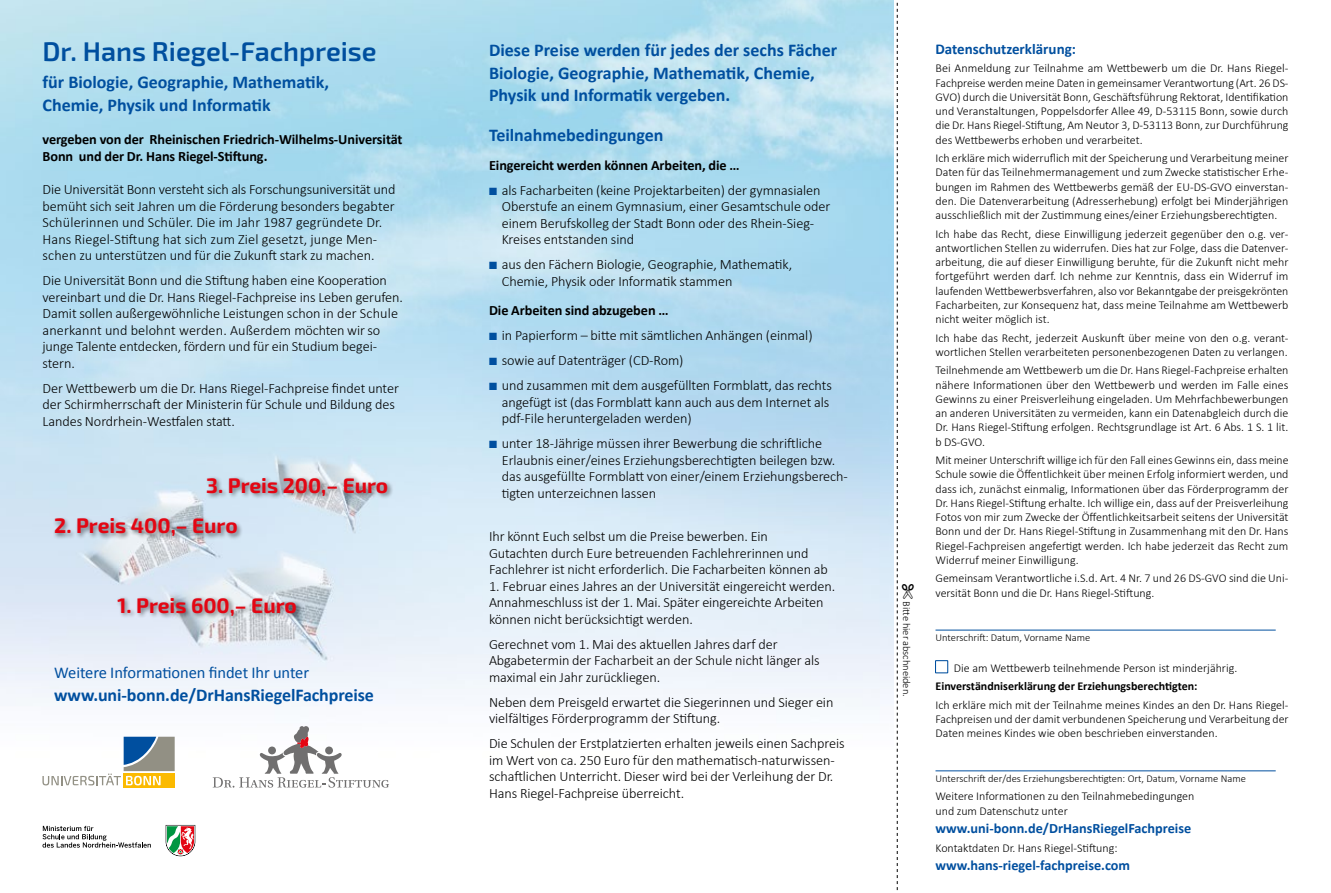
<style>
.page{position:relative;width:1331px;height:893px;background:#fff}
.page>*{position:absolute;margin:0;border:0;box-sizing:border-box;transform-origin:0 0}
.t1{font:600 27px "Exo 2";color:#004f9f}
.t2{font:700 21px "Exo 2";color:#e30613}
.t3{font:700 18px/22.5px "Calibri";color:#004f9f}
.t4{font:16.5px "Calibri";letter-spacing:-.005em;color:#004f9f}
.t5{font:700 15px "Calibri";color:#004f9f}
.t6{font:300 14.25px/16.5px "Calibri";letter-spacing:-.005em;color:#000}
.t7{font:700 14.25px/16.5px "Calibri";letter-spacing:-.005em;color:#000}
.t8{font:700 14.25px "Calibri";color:#004f9f}
.t9{font:300 12px/14.2px "Calibri";color:#000;text-align:justify}
.t10{font:700 12px "Calibri";color:#000}
.t11{font:300 10.5px "Calibri";color:#000}
.s1{color:#004f9f}
</style>
<div class="page">
<img style="left:0;top:0;width:893px;height:857px">
<div style="left:115px;top:595px;width:188px;height:26px;background:#000;opacity:.5"></div>
<div style="left:53px;top:516px;width:190px;height:26px;background:#000;opacity:.5"></div>
<div style="left:205px;top:476px;width:188px;height:26px;background:#000;opacity:.5"></div>
<hr style="left:935px;top:630px;width:341px;height:1px;background:#004f9f">
<hr style="left:935px;top:770px;width:341px;height:1px;background:#004f9f">
<div style="left:935px;top:660px;width:13px;height:13px;border:1px solid #004f9f"></div>
<svg style="left:213px;top:726px;width:176px;height:62px"></svg>
<svg style="left:124px;top:785px;width:51px;height:3px"></svg>
<svg style="left:43px;top:737px;width:132px;height:48px"></svg>
<svg style="left:166px;top:825px;width:29px;height:31px"></svg>
<svg style="left:43px;top:826px;width:108px;height:22px"></svg>
<svg style="left:897px;top:2px;width:1px;height:889px"></svg>
<h1 class="t1" style="left:43px;top:36px;width:336px">Dr. Hans Riegel-Fachpreise</h1>
<h3 class="t3" style="left:43px;top:70px;width:288px">für Biologie, Geographie, Mathematik,<br>Chemie, Physik und Informatik</h3>
<p class="t7" style="left:43px;top:131px;width:361px">vergeben von der Rheinischen Friedrich-Wilhelms-Universität<br>Bonn und der Dr. Hans Riegel-Stiftung.</p>
<p class="t6" style="left:43px;top:181px;width:354px">Die Universität Bonn versteht sich als Forschungsuniversität und bemüht sich seit Jahren um die Förderung besonders begabter Schülerinnen und Schüler. Die im Jahr 1987 gegründete Dr.<br>Hans Riegel-Stiftung hat sich zum Ziel gesetzt, junge Men&shy;schen zu unterstützen und für die Zukunft stark zu machen.</p>
<p class="t6" style="left:43px;top:272px;width:362px">Die Universität Bonn und die Stiftung haben eine Kooperation vereinbart und die Dr. Hans Riegel-Fachpreise ins Leben gerufen.<br>Damit sollen außergewöhnliche Leistungen schon in der Schule anerkannt und belohnt werden. Außerdem möchten wir so junge Talente entdecken, fördern und für ein Studium begei&shy;stern.</p>
<p class="t6" style="left:43px;top:379px;width:358px">Der Wettbewerb um die Dr. Hans Riegel-Fachpreise findet unter der Schirmherrschaft der Ministerin für Schule und Bildung des<br>Landes Nordrhein-Westfalen statt.</p>
<h2 class="t2" style="left:206px;top:473px;width:184px">3. Preis 200,– Euro</h2>
<h2 class="t2" style="left:54px;top:514px;width:185px">2. Preis 400,– Euro</h2>
<h2 class="t2" style="left:117px;top:593px;width:181px">1. Preis 600,– Euro</h2>
<h3 class="t4" style="left:54px;top:662px;width:256px">Weitere Informationen findet Ihr unter</h3>
<h3 class="t3" style="left:54px;top:683px;width:321px">www.uni-bonn.de/DrHansRiegelFachpreise</h3>
<h3 class="t3" style="left:489px;top:38px;width:350px">Diese Preise werden für jedes der sechs Fächer<br>Biologie, Geographie, Mathematik, Chemie,<br>Physik und Informatik vergeben.</h3>
<h3 class="t3" style="left:489px;top:122px;width:176px">Teilnahmebedingungen</h3>
<p class="t7" style="left:489px;top:156px;width:252px">Eingereicht werden können Arbeiten, die …</p>
<p class="t6" style="left:502px;top:181px;width:330px;text-indent:-13px"><span class="s1">■</span> als Facharbeiten (keine Projektarbeiten) der gymnasialen Oberstufe an einem Gymnasium, einer Gesamtschule oder einem Berufskolleg der Stadt Bonn oder des Rhein-Sieg-Kreises entstanden sind</p>
<p class="t6" style="left:502px;top:256px;width:292px;text-indent:-13px"><span class="s1">■</span> aus den Fächern Biologie, Geographie, Mathematik,<br>Chemie, Physik oder Informatik stammen</p>
<p class="t7" style="left:489px;top:301px;width:181px">Die Arbeiten sind abzugeben …</p>
<p class="t6" style="left:489px;top:326px;width:325px"><span class="s1">■</span> in Papierform – bitte mit sämtlichen Anhängen (einmal)</p>
<p class="t6" style="left:489px;top:351px;width:196px"><span class="s1">■</span> sowie auf Datenträger (CD-Rom)</p>
<p class="t6" style="left:502px;top:376px;width:332px;text-indent:-13px"><span class="s1">■</span> und zusammen mit dem ausgefüllten Formblatt, das rechts angefügt ist (das Formblatt kann auch aus dem Internet als pdf-File heruntergeladen werden)</p>
<p class="t6" style="left:502px;top:434px;width:348px;text-indent:-13px"><span class="s1">■</span> unter 18-Jährige müssen ihrer Bewerbung die schriftliche Erlaubnis einer/eines Erziehungsberechtigten beilegen bzw. das ausgefüllte Formblatt von einer/einem Erziehungsberech&shy;tigten unterzeichnen lassen</p>
<p class="t6" style="left:489px;top:528px;width:340px">Ihr könnt Euch selbst um die Preise bewerben. Ein<br>Gutachten durch Eure betreuenden Fachlehrerinnen und<br>Fachlehrer ist nicht erforderlich. Die Facharbeiten können ab</p>
<p class="t6" style="left:489px;top:577px;width:348px">1. Februar eines Jahres an der Universität eingereicht werden.<br>Annahmeschluss ist der 1. Mai. Später eingereichte Arbeiten können nicht berücksichtigt werden.</p>
<p class="t6" style="left:489px;top:635px;width:332px">Gerechnet vom 1. Mai des aktuellen Jahres darf der<br>Abgabetermin der Facharbeit an der Schule nicht länger als maximal ein Jahr zurückliegen.</p>
<p class="t6" style="left:489px;top:693px;width:346px">Neben dem Preisgeld erwartet die Siegerinnen und Sieger ein vielfältiges Förderprogramm der Stiftung.</p>
<p class="t6" style="left:489px;top:735px;width:357px">Die Schulen der Erstplatzierten erhalten jeweils einen Sachpreis im Wert von ca. 250 Euro für den mathematisch-naturwissen&shy;schaftlichen Unterricht. Dieser wird bei der Verleihung der Dr.<br>Hans Riegel-Fachpreise überreicht.</p>
<p class="t11" style="left:913px;top:601px;width:97px;rotate:90deg">Bitte hier abschneiden.</p>
<p class="t5" style="left:935px;top:39px;width:142px">Datenschutzerklärung:</p>
<p class="t9" style="left:935px;top:61px;width:354px">Bei Anmeldung zur Teilnahme am Wettbewerb um die Dr. Hans Riegel-Fachpreise werden meine Daten in gemeinsamer Verantwortung (Art. 26 DS-GVO) durch die Universität Bonn, Geschäftsführung Rektorat, Identifikation und Veranstaltungen, Poppelsdorfer Allee 49, D-53115 Bonn, sowie durch die Dr. Hans Riegel-Stiftung, Am Neutor 3, D-53113 Bonn, zur Durchführung des Wettbewerbs erhoben und verarbeitet.</p>
<p class="t9" style="left:935px;top:150px;width:354px">Ich erkläre mich widerruflich mit der Speicherung und Verarbeitung meiner Daten für das Teilnehmermanagement und zum Zwecke statistischer Erhe&shy;bungen im Rahmen des Wettbewerbs gemäß der EU-DS-GVO einverstan&shy;den. Die Datenverarbeitung (Adresserhebung) erfolgt bei Minderjährigen ausschließlich mit der Zustimmung eines/einer Erziehungsberechtigten.</p>
<p class="t9" style="left:935px;top:226px;width:354px">Ich habe das Recht, diese Einwilligung jederzeit gegenüber den o.g. ver&shy;antwortlichen Stellen zu widerrufen. Dies hat zur Folge, dass die Datenver&shy;arbeitung, die auf dieser Einwilligung beruhte, für die Zukunft nicht mehr fortgeführt werden darf. Ich nehme zur Kenntnis, dass ein Widerruf im laufenden Wettbewerbsverfahren, also vor Bekanntgabe der preisgekrönten Facharbeiten, zur Konsequenz hat, dass meine Teilnahme am Wettbewerb nicht weiter möglich ist.</p>
<p class="t9" style="left:935px;top:330px;width:354px">Ich habe das Recht, jederzeit Auskunft über meine von den o.g. verant&shy;wortlichen Stellen verarbeiteten personenbezogenen Daten zu verlangen.</p>
<p class="t9" style="left:935px;top:363px;width:354px">Teilnehmende am Wettbewerb um die Dr. Hans Riegel-Fachpreise erhalten nähere Informationen über den Wettbewerb und werden im Falle eines Gewinns zu einer Preisverleihung eingeladen. Um Mehrfachbewerbungen an anderen Universitäten zu vermeiden, kann ein Datenabgleich durch die Dr. Hans Riegel-Stiftung erfolgen. Rechtsgrundlage ist Art. 6 Abs. 1 S. 1 lit. b DS-GVO.</p>
<p class="t9" style="left:935px;top:452px;width:355px">Mit meiner Unterschrift willige ich für den Fall eines Gewinns ein, dass meine Schule sowie die Öffentlichkeit über meinen Erfolg informiert werden, und dass ich, zunächst einmalig, Informationen über das Förderprogramm der Dr. Hans Riegel-Stiftung erhalte. Ich willige ein, dass auf der Preisverleihung Fotos von mir zum Zwecke der Öffentlichkeitsarbeit seitens der Universität Bonn und der Dr. Hans Riegel-Stiftung in Zusammenhang mit den Dr. Hans Riegel-Fachpreisen angefertigt werden. Ich habe jederzeit das Recht zum Widerruf meiner Einwilligung.</p>
<p class="t9" style="left:935px;top:571px;width:354px">Gemeinsam Verantwortliche i.S.d. Art. 4 Nr. 7 und 26 DS-GVO sind die Uni&shy;versität Bonn und die Dr. Hans Riegel-Stiftung.</p>
<p class="t11" style="left:935px;top:631px;width:156px">Unterschrift: Datum, Vorname Name</p>
<p class="t9" style="left:954px;top:660px;width:285px">Die am Wettbewerb teilnehmende Person ist minderjährig.</p>
<p class="t10" style="left:935px;top:679px;width:263px">Einverständniserklärung der Erziehungsberechtigten:</p>
<p class="t9" style="left:935px;top:697px;width:355px">Ich erkläre mich mit der Teilnahme meines Kindes an den Dr. Hans Riegel-Fachpreisen und der damit verbundenen Speicherung und Verarbeitung der Daten meines Kindes wie oben beschrieben einverstanden.</p>
<p class="t11" style="left:935px;top:772px;width:312px">Unterschrift der/des Erziehungsberechtigten: Ort, Datum, Vorname Name</p>
<p class="t9" style="left:935px;top:789px;width:260px">Weitere Informationen zu den Teilnahmebedingungen und zum Datenschutz unter</p>
<p class="t8" style="left:935px;top:819px;width:257px">www.uni-bonn.de/DrHansRiegelFachpreise</p>
<p class="t9" style="left:935px;top:840px;width:183px">Kontaktdaten Dr. Hans Riegel-Stiftung:</p>
<p class="t8" style="left:935px;top:856px;width:196px">www.hans-riegel-fachpreise.com</p>
</div>
